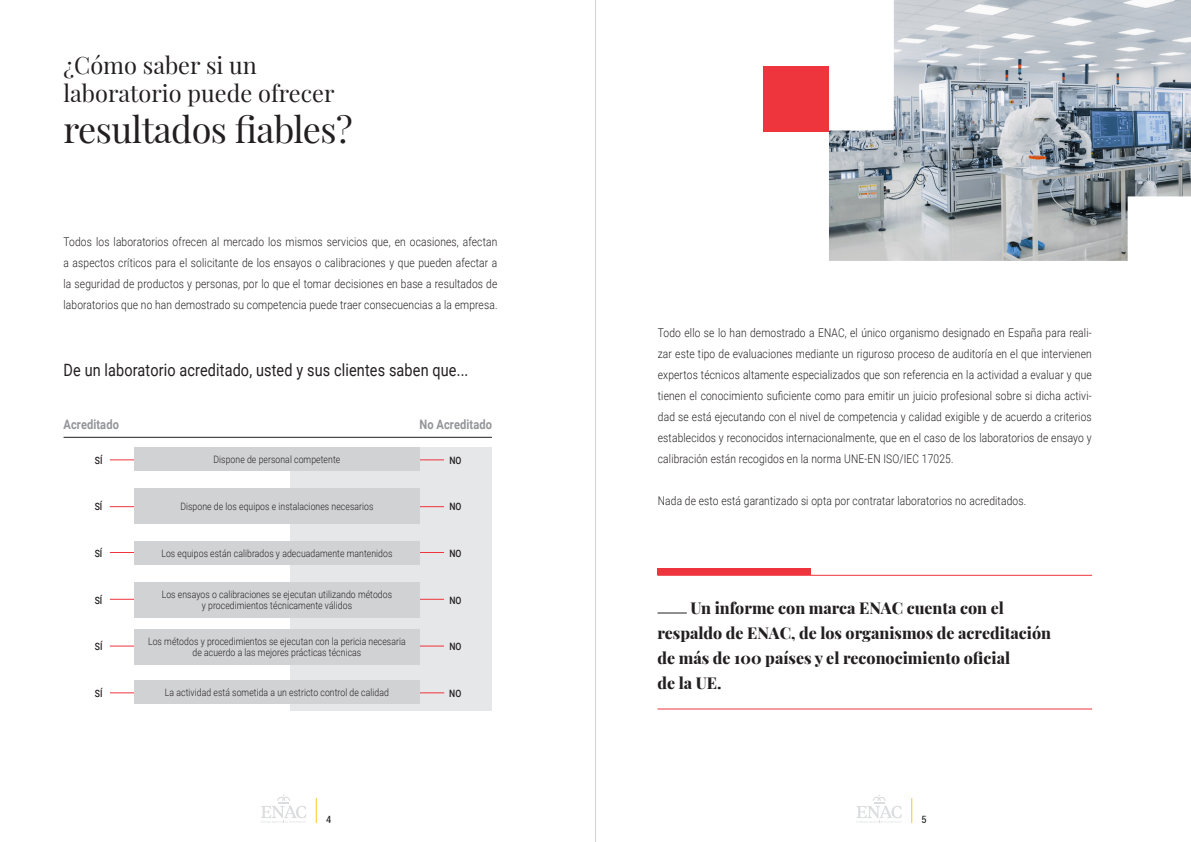
<style>
.page{position:relative;width:1191px;height:842px;background:#fff}
.page>*{position:absolute;margin:0;border:0;box-sizing:border-box;transform-origin:0 0}
.t1{font:36px "Playfair Display";letter-spacing:-.015em;color:#231f20}
.t2{font:23.5px/28.2px "Playfair Display";color:#231f20}
.t3{font:17px "Roboto";letter-spacing:.01em;color:#231f20;scale:.85 1}
.t4{font:800 16px/25.2px "Playfair Display";color:#231f20}
.t5{font:700 13px "Roboto";letter-spacing:.01em;color:#939598;scale:.85 1}
.t6{font:300 12px/21px "Roboto";letter-spacing:.015em;color:#231f20;text-align:justify;scale:.85 1}
.t7{font:300 10.1px/11.6px "Roboto";letter-spacing:.01em;color:#231f20;text-align:center;scale:.85 1}
.t8{font:500 10.1px "Roboto";letter-spacing:.01em;color:#231f20;scale:.85 1}
.t9{font:condensed 10px "Roboto";color:#231f20}
</style>
<div class="page">
<svg style="left:316px;top:798px;width:1px;height:25px"></svg>
<svg style="left:911px;top:798px;width:1px;height:25px"></svg>
<svg style="left:261px;top:794px;width:45px;height:29px"></svg>
<svg style="left:856px;top:795px;width:46px;height:28px"></svg>
<img style="left:829px;top:0;width:362px;height:261px">
<div style="left:763px;top:66px;width:66px;height:65px;background:#ee343d"></div>
<hr style="left:595px;top:0;width:1px;height:842px;background:#d1d2d4">
<div style="left:290px;top:448px;width:202px;height:263px;background:#e6e7e9"></div>
<hr style="left:64px;top:437px;width:428px;height:1px;background:#231f20">
<hr style="left:110px;top:459px;width:334px;height:1px;background:#ee343d">
<div style="left:134px;top:448px;width:286px;height:23px;background:#d1d2d4"></div>
<hr style="left:110px;top:506px;width:334px;height:1px;background:#ee343d">
<div style="left:134px;top:488px;width:286px;height:36px;background:#d1d2d4"></div>
<hr style="left:110px;top:552px;width:334px;height:1px;background:#ee343d">
<div style="left:134px;top:541px;width:286px;height:24px;background:#d1d2d4"></div>
<hr style="left:110px;top:599px;width:334px;height:1px;background:#ee343d">
<div style="left:134px;top:582px;width:286px;height:36px;background:#d1d2d4"></div>
<hr style="left:110px;top:646px;width:334px;height:1px;background:#ee343d">
<hr style="left:110px;top:692px;width:334px;height:1px;background:#ee343d">
<div style="left:134px;top:629px;width:286px;height:35px;background:#d1d2d4"></div>
<div style="left:134px;top:681px;width:286px;height:23px;background:#d1d2d4"></div>
<hr style="left:657px;top:612px;width:30px;height:1px;background:#231f20">
<hr style="left:657px;top:575px;width:435px;height:1px;background:#ee343d">
<hr style="left:657px;top:708px;width:435px;height:1px;background:#ee343d">
<div style="left:657px;top:568px;width:154px;height:7px;background:#ee343d"></div>
<h2 class="t2" style="left:64px;top:49px;width:272px">¿Cómo saber si un laboratorio puede ofrecer</h2>
<h1 class="t1" style="left:64px;top:101px;width:290px">resultados fiables?</h1>
<p class="t6" style="left:64px;top:230px;width:512px">Todos los laboratorios ofrecen al mercado los mismos servicios que, en ocasiones, afectan a aspectos críticos para el solicitante de los ensayos o calibraciones y que pueden afectar a la seguridad de productos y personas, por lo que el tomar decisiones en base a resultados de laboratorios que no han demostrado su competencia puede traer consecuencias a la empresa.</p>
<h3 class="t3" style="left:64px;top:358px;width:478px">De un laboratorio acreditado, usted y sus clientes saben que...</h3>
<p class="t5" style="left:64px;top:415px;width:67px">Acreditado</p>
<p class="t5" style="left:419px;top:415px;width:87px">No Acreditado</p>
<p class="t8" style="left:95px;top:453px;width:11px">SÍ</p>
<p class="t7" style="left:213px;top:453px;width:151px">Dispone de personal competente</p>
<p class="t8" style="left:449px;top:453px;width:16px">NO</p>
<p class="t8" style="left:95px;top:499px;width:11px">SÍ</p>
<p class="t7" style="left:180px;top:500px;width:229px">Dispone de los equipos e instalaciones necesarios</p>
<p class="t8" style="left:449px;top:499px;width:16px">NO</p>
<p class="t8" style="left:95px;top:546px;width:11px">SÍ</p>
<p class="t7" style="left:161px;top:547px;width:273px">Los equipos están calibrados y adecuadamente mantenidos</p>
<p class="t8" style="left:449px;top:546px;width:16px">NO</p>
<p class="t8" style="left:95px;top:593px;width:11px">SÍ</p>
<p class="t8" style="left:449px;top:593px;width:16px">NO</p>
<p class="t7" style="left:162px;top:588px;width:272px">Los ensayos o calibraciones se ejecutan utilizando métodos y procedimientos técnicamente válidos</p>
<p class="t7" style="left:148px;top:635px;width:305px">Los métodos y procedimientos se ejecutan con la pericia necesaria de acuerdo a las mejores prácticas técnicas</p>
<p class="t7" style="left:165px;top:686px;width:265px">La actividad está sometida a un estricto control de calidad</p>
<p class="t8" style="left:95px;top:640px;width:11px">SÍ</p>
<p class="t8" style="left:449px;top:640px;width:16px">NO</p>
<p class="t8" style="left:95px;top:686px;width:11px">SÍ</p>
<p class="t8" style="left:449px;top:686px;width:16px">NO</p>
<p class="t6" style="left:658px;top:321px;width:512px">Todo ello se lo han demostrado a ENAC, el único organismo designado en España para reali&shy;zar este tipo de evaluaciones mediante un riguroso proceso de auditoría en el que intervienen expertos técnicos altamente especializados que son referencia en la actividad a evaluar y que tienen el conocimiento suficiente como para emitir un juicio profesional sobre si dicha activi&shy;dad se está ejecutando con el nivel de competencia y calidad exigible y de acuerdo a criterios establecidos y reconocidos internacionalmente, que en el caso de los laboratorios de ensayo y calibración están recogidos en la norma UNE-EN ISO/IEC 17025.</p>
<p class="t6" style="left:658px;top:489px;width:435px">Nada de esto está garantizado si opta por contratar laboratorios no acreditados.</p>
<h3 class="t4" style="left:657px;top:593px;width:395px;text-indent:33px">Un informe con marca ENAC cuenta con el respaldo de ENAC, de los organismos de acreditación de más de 100 países y el reconocimiento oficial<br>de la UE.</h3>
<p class="t9" style="left:326px;top:812px;width:7px">4</p>
<p class="t9" style="left:921px;top:812px;width:7px">5</p>
</div>
